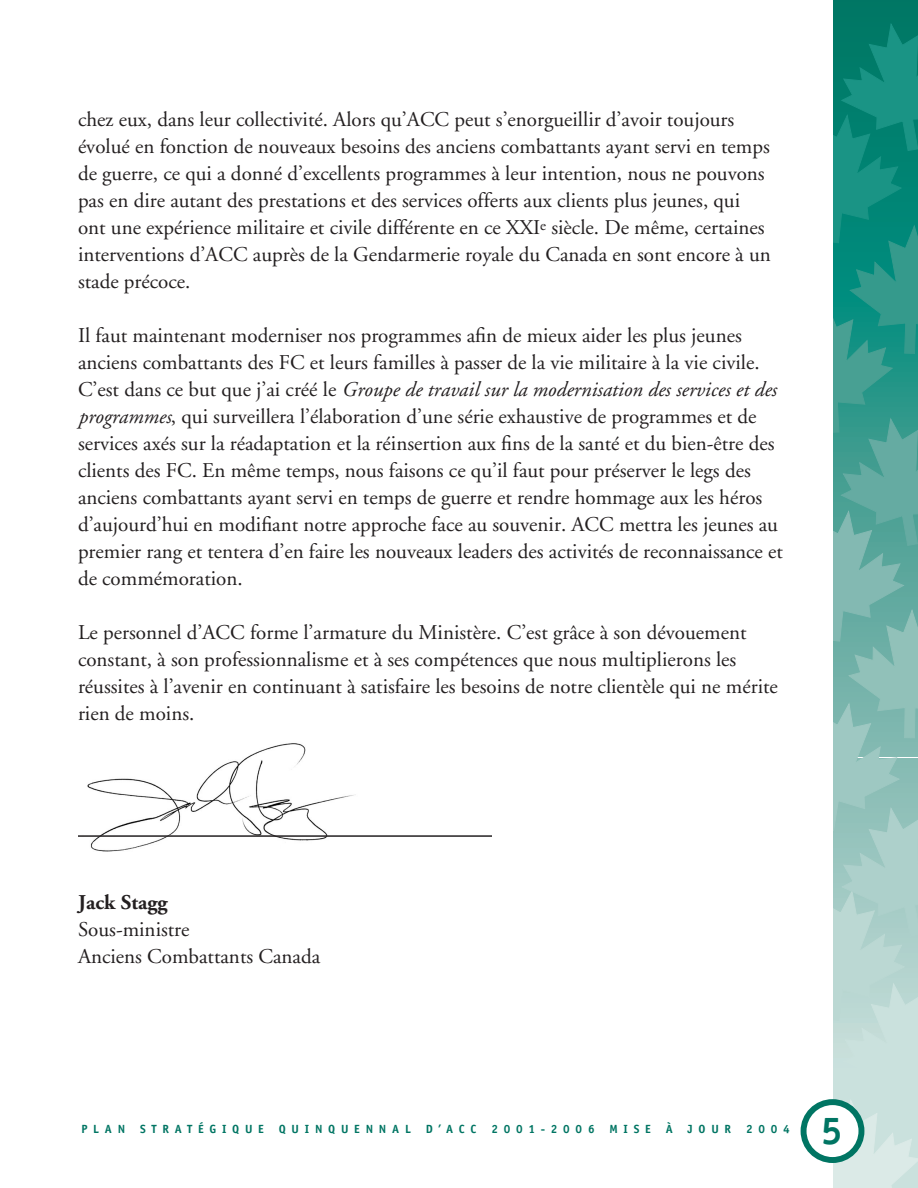
<style>
.page{position:relative;width:918px;height:1188px;background:#fff}
.page>*{position:absolute;margin:0;border:0;box-sizing:border-box;transform-origin:0 0}
.t1{font:700 39px "Officina Sans";color:#007563}
.t2{font:21px/27px "Adobe Garamond";color:#231f20}
.t3{font:700 21px "Adobe Garamond";color:#231f20}
.t4{font:700 11.85px "Officina Sans";letter-spacing:.485em;color:#007563}
.s1{font-style:italic}
</style>
<div class="page">
<hr style="left:833px;top:0;width:85px;height:2px;background:#007664">
<div style="left:833px;top:2px;width:85px;height:5px;background:#007764"></div>
<div style="left:833px;top:7px;width:85px;height:5px;background:#007765"></div>
<div style="left:833px;top:12px;width:85px;height:5px;background:#007765"></div>
<div style="left:833px;top:17px;width:85px;height:5px;background:#007865"></div>
<div style="left:833px;top:22px;width:85px;height:5px;background:#007866"></div>
<svg style="left:833px;top:24px;width:85px;height:1164px;background:#6ab2a8"></svg>
<div style="left:804px;top:1102px;width:57px;height:58px;background:#fff;border-radius:50%"></div>
<div style="left:801px;top:1099px;width:63px;height:64px;border:6px solid #007563;border-radius:50%"></div>
<img style="left:78px;top:743px;width:284px;height:109px">
<hr style="left:78px;top:836px;width:414px;height:1px;background:#231f20">
<p class="t2" style="left:78px;top:107px;width:694px">chez eux, dans leur collectivité. Alors qu’ACC peut s’enorgueillir d’avoir toujours évolué en fonction de nouveaux besoins des anciens combattants ayant servi en temps de guerre, ce qui a donné d’excellents programmes à leur intention, nous ne pouvons pas en dire autant des prestations et des services offerts aux clients plus jeunes, qui ont une expérience militaire et civile différente en ce XXI<sup>e</sup> siècle. De même, certaines interventions d’ACC auprès de la Gendarmerie royale du Canada en sont encore à un stade précoce.</p>
<p class="t2" style="left:78px;top:323px;width:706px">Il faut maintenant moderniser nos programmes afin de mieux aider les plus jeunes anciens combattants des FC et leurs familles à passer de la vie militaire à la vie civile.<br>C’est dans ce but que j’ai créé le <span class="s1">Groupe de travail sur la modernisation des services et des programmes</span>, qui surveillera l’élaboration d’une série exhaustive de programmes et de services axés sur la réadaptation et la réinsertion aux fins de la santé et du bien-être des clients des FC. En même temps, nous faisons ce qu’il faut pour préserver le legs des anciens combattants ayant servi en temps de guerre et rendre hommage aux les héros d’aujourd’hui en modifiant notre approche face au souvenir. ACC mettra les jeunes au premier rang et tentera d’en faire les nouveaux leaders des activités de reconnaissance et de commémoration.</p>
<p class="t2" style="left:78px;top:620px;width:701px">Le personnel d’ACC forme l’armature du Ministère. C’est grâce à son dévouement constant, à son professionnalisme et à ses compétences que nous multiplierons les réussites à l’avenir en continuant à satisfaire les besoins de notre clientèle qui ne mérite rien de moins.</p>
<p class="t3" style="left:78px;top:891px;width:91px">Jack Stagg</p>
<p class="t2" style="left:78px;top:917px;width:244px">Sous-ministre<br>Anciens Combattants Canada</p>
<p class="t4" style="left:81px;top:1122px;width:710px">PLAN STRATÉGIQUE QUINQUENNAL D’ACC 2001-2006 MISE À JOUR 2004</p>
<h1 class="t1" style="left:821px;top:1106px;width:23px">5</h1>
</div>
